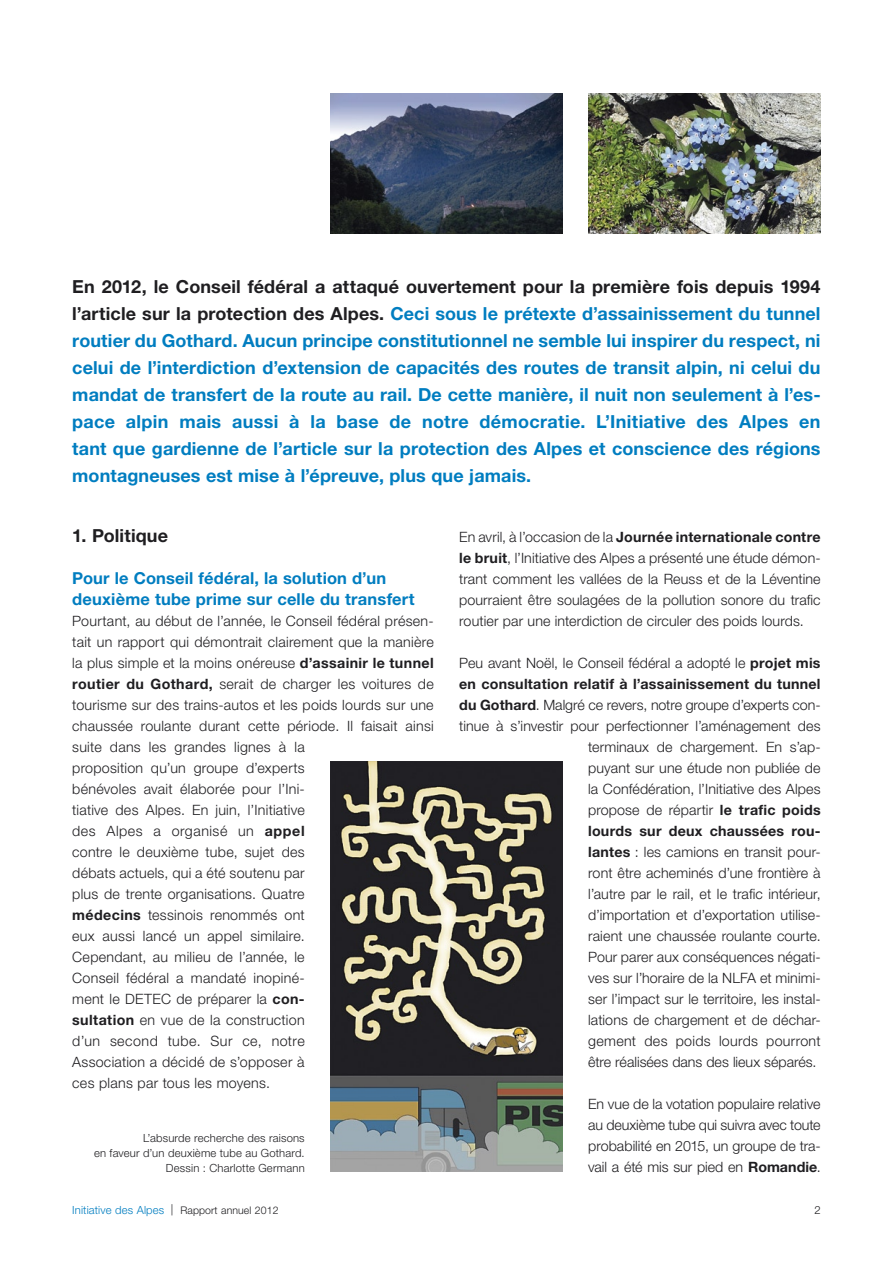
<style>
.page{position:relative;width:893px;height:1263px;background:#fff}
.page>*{position:absolute;margin:0;border:0;box-sizing:border-box;transform-origin:0 0}
.t1{font:700 18px/27px "Helvetica Neue";letter-spacing:.005em;color:#007dc0;text-align:justify}
.t2{font:700 18px "Helvetica Neue";letter-spacing:.005em;color:#1f1e21}
.t3{font:700 16.5px/21px "Helvetica Neue";letter-spacing:.01em;color:#007dc0}
.t4{font:300 14.25px/21px "Helvetica Neue";letter-spacing:.015em;color:#1f1e21;text-align:justify}
.t5{font:300 11.25px/15px "Helvetica Neue";letter-spacing:.015em;color:#1f1e21;text-align:right}
.t6{font:300 11.25px "Helvetica Neue";letter-spacing:.01em;color:#007dc0}
.s1{color:#1f1e21}
.s2{font-weight:700}
.s3{font-size:10.5px;color:#1f1e21}
</style>
<div class="page">
<img style="left:330px;top:94px;width:233px;height:140px">
<img style="left:588px;top:94px;width:233px;height:140px">
<img style="left:330px;top:762px;width:233px;height:409px">
<p class="t1" style="left:72px;top:272px;width:750px"><span class="s1">En 2012, le Conseil fédéral a attaqué ouvertement pour la première fois depuis 1994 l’article sur la protection des Alpes.</span> Ceci sous le prétexte d’assainissement du tunnel routier du Gothard. Aucun principe constitutionnel ne semble lui inspirer du respect, ni celui de l’interdiction d’extension de capacités des routes de transit alpin, ni celui du mandat de transfert de la route au rail. De cette manière, il nuit non seulement à l’es&shy;pace alpin mais aussi à la base de notre démocratie. L’Initiative des Alpes en tant que gardienne de l’article sur la protection des Alpes et conscience des régions montagneuses est mise à l’épreuve, plus que jamais.</p>
<p class="t2" style="left:72px;top:524px;width:97px">1. Politique</p>
<p class="t3" style="left:72px;top:567px;width:344px">Pour le Conseil fédéral, la solution d’un deuxième tube prime sur celle du transfert</p>
<p class="t4" style="left:72px;top:610px;width:363px;text-align:left">Pourtant, au début de l’année, le Conseil fédéral présen&shy;tait un rapport qui démontrait clairement que la manière la plus simple et la moins onéreuse <span class="s2">d’assainir le tunnel routier du Gothard,</span> serait de charger les voitures de tourisme sur des trains-autos et les poids lourds sur une chaussée roulante durant cette période. Il faisait ainsi suite dans les grandes lignes à la<br>proposition qu’un groupe d’experts<br>bénévoles avait élaborée pour l’Ini-<br>tiative des Alpes. En juin, l’Initiative<br>des Alpes a organisé un <span class="s2">appel<br></span>contre le deuxième tube, sujet des<br>débats actuels, qui a été soutenu par<br>plus de trente organisations. Quatre<br><span class="s2">médecins</span> tessinois renommés ont<br>eux aussi lancé un appel similaire.<br>Cependant, au milieu de l’année, le<br>Conseil fédéral a mandaté inopiné-<br>ment le DETEC de préparer la <span class="s2">con-<br>sultation</span> en vue de la construction<br>d’un second tube. Sur ce, notre<br>Association a décidé de s’opposer à<br>ces plans par tous les moyens.</p>
<p class="t5" style="left:94px;top:1130px;width:212px">L’absurde recherche des raisons<br>en faveur d’un deuxième tube au Gothard.<br>Dessin : Charlotte Germann</p>
<p class="t4" style="left:459px;top:526px;width:363px">En avril, à l’occasion de la <span class="s2">Journée internationale contre le bruit</span>, l’Initiative des Alpes a présenté une étude démon&shy;trant comment les vallées de la Reuss et de la Léventine pourraient être soulagées de la pollution sonore du trafic routier par une interdiction de circuler des poids lourds.</p>
<p class="t4" style="left:459px;top:652px;width:363px;text-align:right">Peu avant Noël, le Conseil fédéral a adopté le <span class="s2">projet mis en consultation relatif à l’assainissement du tunnel du Gothard</span>. Malgré ce revers, notre groupe d’experts con&shy;tinue à s’investir pour perfectionner l’aménagement des terminaux de chargement. En s’ap-<br>puyant sur une étude non publiée de<br>la Confédération, l’Initiative des Alpes<br>propose de répartir <span class="s2">le trafic poids<br>lourds sur deux chaussées rou-<br>lantes</span> : les camions en transit pour-<br>ront être acheminés d’une frontière à<br>l’autre par le rail, et le trafic intérieur,<br>d’importation et d’exportation utilise-<br>raient une chaussée roulante courte.<br>Pour parer aux conséquences négati-<br>ves sur l’horaire de la NLFA et minimi-<br>ser l’impact sur le territoire, les instal-<br>lations de chargement et de déchar-<br>gement des poids lourds pourront<br>être réalisées dans des lieux séparés.</p>
<p class="t4" style="left:588px;top:1093px;width:234px">En vue de la votation populaire relative au deuxième tube qui suivra avec toute probabilité en 2015, un groupe de tra&shy;vail a été mis sur pied en <span class="s2">Romandie</span>.</p>
<p class="t6" style="left:72px;top:1203px;width:208px">Initiative des Alpes <span class="s1">|</span> <span class="s3">Rapport annuel 2012</span></p>
<p class="t5" style="left:814px;top:1202px;width:8px">2</p>
</div>
